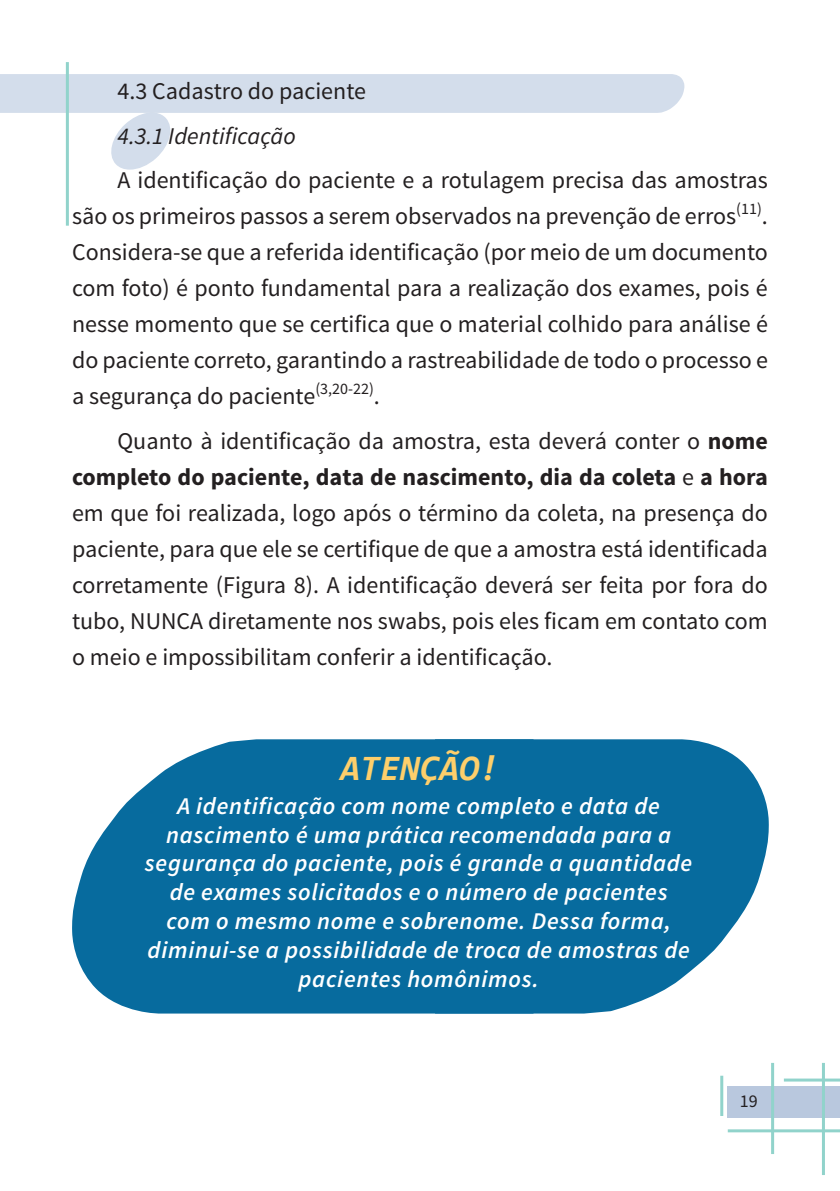
<style>
.page{position:relative;width:840px;height:1191px;background:#fff}
.page>*{position:absolute;margin:0;border:0;box-sizing:border-box;transform-origin:0 0}
.t1{font:italic 700 36px "Consolas";color:#fecf6b}
.t2{font:24px/36px "Source Sans Pro";color:#231f20;text-align:justify}
.t3{font:italic 600 24px/28.8px "Source Sans Pro";letter-spacing:.03em;color:#fff;text-align:center}
.t4{font:italic 24px "Source Sans Pro";color:#231f20}
.t5{font:18px "Source Sans Pro";color:#231f20}
.s1{font-weight:700}
</style>
<div class="page">
<div style="left:727px;top:1086px;width:112px;height:31px;background:#b9c8de"></div>
<hr style="left:783px;top:1078px;width:56px;height:3px;background:#91d3cb">
<hr style="left:727px;top:1129px;width:112px;height:3px;background:#91d3cb">
<hr style="left:770px;top:1063px;width:3px;height:91px;background:#91d3cb">
<hr style="left:719px;top:1075px;width:3px;height:41px;background:#91d3cb">
<hr style="left:821px;top:1063px;width:3px;height:112px;background:#91d3cb">
<svg style="left:0;top:74px;width:684px;height:96px"></svg>
<hr style="left:66px;top:62px;width:3px;height:164px;background:#91d3cb">
<svg style="left:72px;top:739px;width:461px;height:275px;background:#217aa8"></svg>
<svg style="left:435px;top:739px;width:333px;height:274px;background:#217aa8"></svg>
<p class="t2" style="left:117px;top:73px;width:250px">4.3 Cadastro do paciente</p>
<p class="t4" style="left:117px;top:121px;width:180px">4.3.1 Identificação</p>
<p class="t2" style="left:72px;top:162px;width:697px;text-indent:45px">A identificação do paciente e a rotulagem precisa das amostras são os primeiros passos a serem observados na prevenção de erros<sup>(11)</sup>.<br>Considera-se que a referida identificação (por meio de um documento com foto) é ponto fundamental para a realização dos exames, pois é nesse momento que se certifica que o material colhido para análise é do paciente correto, garantindo a rastreabilidade de todo o processo e a segurança do paciente<sup>(3,20-22)</sup>.</p>
<p class="t2" style="left:72px;top:423px;width:697px;text-indent:45px">Quanto à identificação da amostra, esta deverá conter o <span class="s1">nome completo do paciente, data de nascimento, dia da coleta</span> e <span class="s1">a hora </span>em que foi realizada, logo após o término da coleta, na presença do paciente, para que ele se certifique de que a amostra está identificada corretamente (Figura 8). A identificação deverá ser feita por fora do tubo, NUNCA diretamente nos swabs, pois eles ficam em contato com o meio e impossibilitam conferir a identificação.</p>
<h1 class="t1" style="left:340px;top:742px;width:160px">ATENÇÃO!</h1>
<p class="t3" style="left:145px;top:791px;width:548px">A identificação com nome completo e data de nascimento é uma prática recomendada para a segurança do paciente, pois é grande a quantidade de exames solicitados e o número de pacientes com o mesmo nome e sobrenome. Dessa forma, diminui-se a possibilidade de troca de amostras de pacientes homônimos.</p>
<p class="t5" style="left:739px;top:1089px;width:19px">19</p>
</div>
